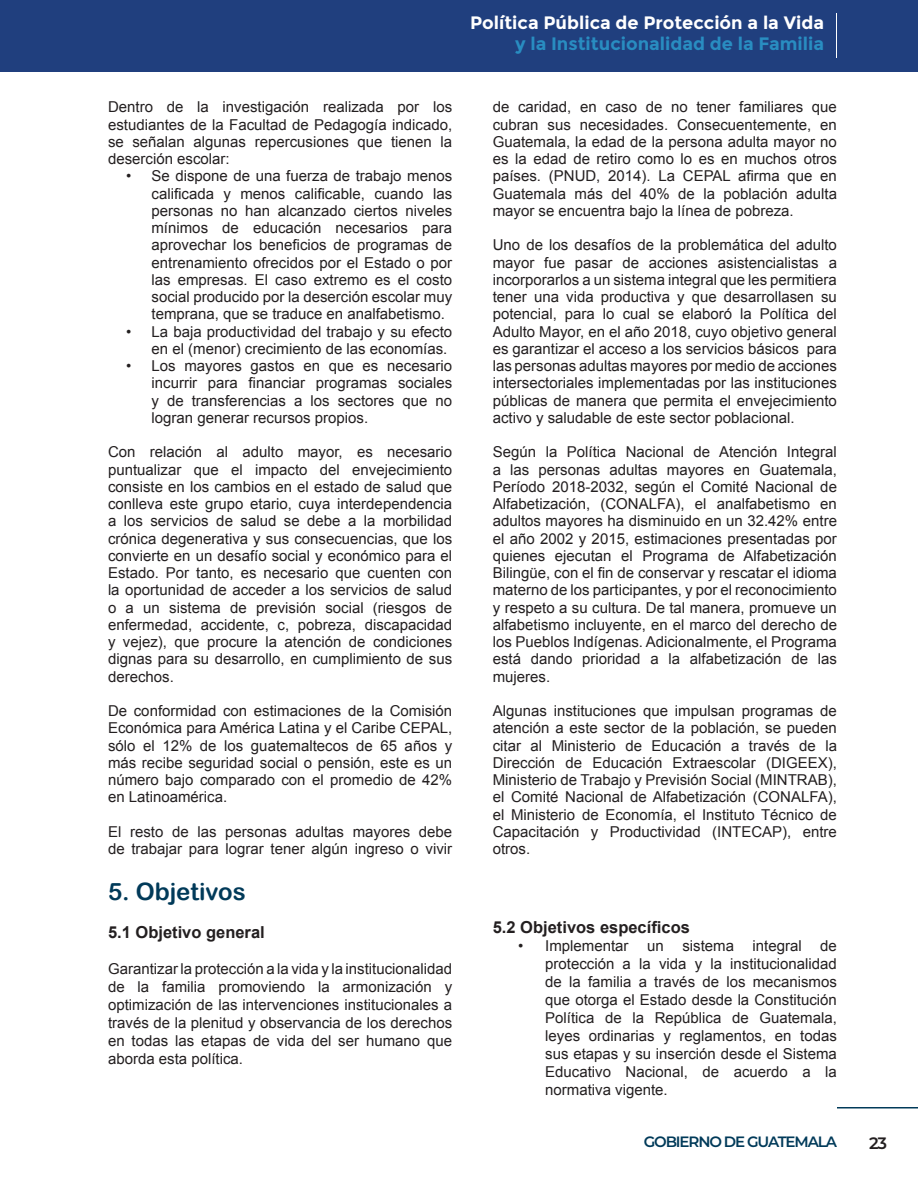
<style>
.page{position:relative;width:918px;height:1188px;background:#fff}
.page>*{position:absolute;margin:0;border:0;box-sizing:border-box;transform-origin:0 0}
.t1{font:24px "Arial Rounded MT Bold";color:#013a59}
.t2{font:700 18px "Montserrat";color:#fff}
.t3{font:700 18px "Montserrat";color:#298dc1}
.t4{font:700 16.5px "Arial";color:#231f20}
.t5{font:600 16.5px "Montserrat";color:#231f20}
.t6{font:15px/17.2px "Arial";color:#231f20;text-align:justify}
.t7{font:600 15px "Montserrat";letter-spacing:-.075em;color:#013a59}
</style>
<div class="page">
<hr style="left:837px;top:1107px;width:81px;height:1px;background:#013a59">
<div style="left:0;top:0;width:918px;height:72px;background:#203f7e"></div>
<hr style="left:836px;top:13px;width:1px;height:45px;background:#fff">
<p class="t6" style="left:108px;top:99px;width:346px">Dentro de la investigación realizada por los estudiantes de la Facultad de Pedagogía indicado, se señalan algunas repercusiones que tienen la deserción escolar:</p>
<p class="t6" style="left:152px;top:168px;width:302px;text-indent:-26px">• Se dispone de una fuerza de trabajo menos calificada y menos calificable, cuando las personas no han alcanzado ciertos niveles mínimos de educación necesarios para aprovechar los beneficios de programas de entrenamiento ofrecidos por el Estado o por las empresas. El caso extremo es el costo social producido por la deserción escolar muy temprana, que se traduce en analfabetismo.</p>
<p class="t6" style="left:152px;top:323px;width:302px;text-indent:-26px">• La baja productividad del trabajo y su efecto en el (menor) crecimiento de las economías.</p>
<p class="t6" style="left:152px;top:357px;width:302px;text-indent:-26px">• Los mayores gastos en que es necesario incurrir para financiar programas sociales y de transferencias a los sectores que no logran generar recursos propios.</p>
<p class="t6" style="left:108px;top:444px;width:346px">Con relación al adulto mayor, es necesario puntualizar que el impacto del envejecimiento consiste en los cambios en el estado de salud que conlleva este grupo etario, cuya interdependencia a los servicios de salud se debe a la morbilidad crónica degenerativa y sus consecuencias, que los convierte en un desafío social y económico para el Estado. Por tanto, es necesario que cuenten con la oportunidad de acceder a los servicios de salud o a un sistema de previsión social (riesgos de enfermedad, accidente, c, pobreza, discapacidad y vejez), que procure la atención de condiciones dignas para su desarrollo, en cumplimiento de sus derechos.</p>
<p class="t6" style="left:108px;top:702px;width:346px">De conformidad con estimaciones de la Comisión Económica para América Latina y el Caribe CEPAL, sólo el 12% de los guatemaltecos de 65 años y más recibe seguridad social o pensión, este es un número bajo comparado con el promedio de 42% en Latinoamérica.</p>
<p class="t6" style="left:108px;top:823px;width:346px">El resto de las personas adultas mayores debe de trabajar para lograr tener algún ingreso o vivir</p>
<h1 class="t1" style="left:108px;top:877px;width:139px">5. Objetivos</h1>
<p class="t4" style="left:108px;top:921px;width:158px">5.1 Objetivo general</p>
<p class="t6" style="left:108px;top:960px;width:346px;line-height:18px">Garantizar la protección a la vida y la institucionalidad de la familia promoviendo la armonización y optimización de las intervenciones institucionales a través de la plenitud y observancia de los derechos en todas las etapas de vida del ser humano que aborda esta política.</p>
<p class="t2" style="left:470px;top:12px;width:355px">Política Pública de Protección a la Vida</p>
<p class="t3" style="left:515px;top:33px;width:310px">y la Institucionalidad de la Familia</p>
<p class="t6" style="left:493px;top:99px;width:346px">de caridad, en caso de no tener familiares que cubran sus necesidades. Consecuentemente, en Guatemala, la edad de la persona adulta mayor no es la edad de retiro como lo es en muchos otros países. (PNUD, 2014). La CEPAL afirma que en Guatemala más del 40% de la población adulta mayor se encuentra bajo la línea de pobreza.</p>
<p class="t6" style="left:493px;top:237px;width:346px">Uno de los desafíos de la problemática del adulto mayor fue pasar de acciones asistencialistas a incorporarlos a un sistema integral que les permitiera tener una vida productiva y que desarrollasen su potencial, para lo cual se elaboró la Política del Adulto Mayor, en el año 2018, cuyo objetivo general es garantizar el acceso a los servicios básicos para las personas adultas mayores por medio de acciones intersectoriales implementadas por las instituciones públicas de manera que permita el envejecimiento activo y saludable de este sector poblacional.</p>
<p class="t6" style="left:493px;top:444px;width:346px">Según la Política Nacional de Atención Integral a las personas adultas mayores en Guatemala, Período 2018-2032, según el Comité Nacional de Alfabetización, (CONALFA), el analfabetismo en adultos mayores ha disminuido en un 32.42% entre el año 2002 y 2015, estimaciones presentadas por quienes ejecutan el Programa de Alfabetización Bilingüe, con el fin de conservar y rescatar el idioma materno de los participantes, y por el reconocimiento y respeto a su cultura. De tal manera, promueve un alfabetismo incluyente, en el marco del derecho de los Pueblos Indígenas. Adicionalmente, el Programa está dando prioridad a la alfabetización de las mujeres.</p>
<p class="t6" style="left:493px;top:702px;width:346px">Algunas instituciones que impulsan programas de atención a este sector de la población, se pueden citar al Ministerio de Educación a través de la Dirección de Educación Extraescolar (DIGEEX), Ministerio de Trabajo y Previsión Social (MINTRAB), el Comité Nacional de Alfabetización (CONALFA), el Ministerio de Economía, el Instituto Técnico de Capacitación y Productividad (INTECAP), entre otros.</p>
<p class="t4" style="left:493px;top:917px;width:199px">5.2 Objetivos específicos</p>
<p class="t6" style="left:545px;top:937px;width:293px;line-height:18px;text-indent:-27px">• Implementar un sistema integral de protección a la vida y la institucionalidad de la familia a través de los mecanismos que otorga el Estado desde la Constitución Política de la República de Guatemala, leyes ordinarias y reglamentos, en todas sus etapas y su inserción desde el Sistema Educativo Nacional, de acuerdo a la normativa vigente.</p>
<p class="t7" style="left:644px;top:1131px;width:195px">GOBIERNO DE GUATEMALA</p>
<p class="t5" style="left:869px;top:1131px;width:19px">23</p>
</div>
